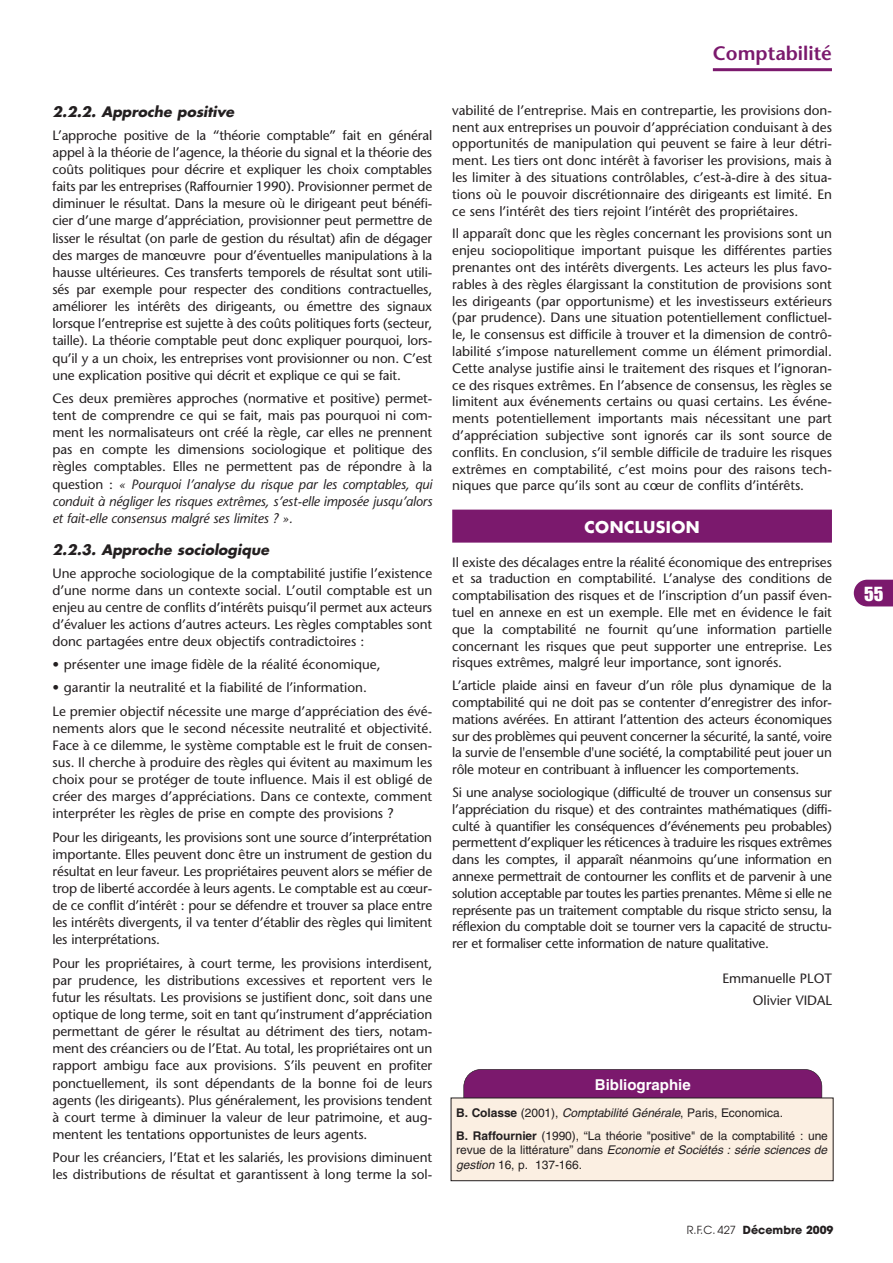
<style>
.page{position:relative;width:893px;height:1263px;background:#fff}
.page>*{position:absolute;margin:0;border:0;box-sizing:border-box;transform-origin:0 0}
.t1{font:600 19.5px "Stone Sans";color:#7b196d}
.t2{font:18px "Impact";color:#fff}
.t3{font:700 15.75px "Futura";letter-spacing:.025em;color:#fff}
.t4{font:700 15px "Helvetica";color:#fff}
.t5{font:italic 700 14.1px "Futura";color:#231f20}
.t6{font:13.5px/17.1px "Stone Sans";color:#231f20;text-align:justify}
.t7{font:12px/22.8px "Helvetica";letter-spacing:-.005em;color:#231f20}
.t8{font:italic 12px/14.2px "Helvetica";color:#231f20}
.t9{font:700 11.1px "Avant Garde";color:#231f20}
.s1{font-style:italic}
.s2{font-weight:700}
.s3{font-style:normal}
.s4{font-weight:400}
</style>
<div class="page">
<svg style="left:854px;top:580px;width:39px;height:26px"></svg>
<div style="left:452px;top:510px;width:380px;height:33px;background:#7b196d"></div>
<hr style="left:713px;top:68px;width:119px;height:3px;background:#7b196d">
<div style="left:464px;top:1069px;width:358px;height:56px;background:#7b196d;border-radius:17px"></div>
<div style="left:463px;top:1069px;width:359px;height:56px;border:1px solid #231f20;border-radius:18px"></div>
<div style="left:451px;top:1098px;width:382px;height:83px;background:#fbefe2"></div>
<div style="left:451px;top:1098px;width:382px;height:83px;border:1px solid #231f20"></div>
<p class="t5" style="left:53px;top:105px;width:186px">2.2.2. Approche positive</p>
<p class="t6" style="left:53px;top:128px;width:381px">L’approche positive de la “théorie comptable” fait en général appel à la théorie de l’agence, la théorie du signal et la théorie des coûts politiques pour décrire et expliquer les choix comptables faits par les entreprises (Raffournier 1990). Provisionner permet de diminuer le résultat. Dans la mesure où le dirigeant peut bénéfi&shy;cier d’une marge d’appréciation, provisionner peut permettre de lisser le résultat (on parle de gestion du résultat) afin de dégager des marges de manœuvre pour d’éventuelles manipulations à la hausse ultérieures. Ces transferts temporels de résultat sont utili&shy;sés par exemple pour respecter des conditions contractuelles, améliorer les intérêts des dirigeants, ou émettre des signaux lorsque l’entreprise est sujette à des coûts politiques forts (secteur, taille). La théorie comptable peut donc expliquer pourquoi, lors&shy;qu’il y a un choix, les entreprises vont provisionner ou non. C’est une explication positive qui décrit et explique ce qui se fait.</p>
<p class="t6" style="left:53px;top:391px;width:381px">Ces deux premières approches (normative et positive) permet&shy;tent de comprendre ce qui se fait, mais pas pourquoi ni com&shy;ment les normalisateurs ont créé la règle, car elles ne prennent pas en compte les dimensions sociologique et politique des règles comptables. Elles ne permettent pas de répondre à la question : <span class="s1">« Pourquoi l’analyse du risque par les comptables, qui conduit à négliger les risques extrêmes, s’est-elle imposée jusqu’alors et fait-elle consensus malgré ses limites ? ».</span></p>
<p class="t5" style="left:53px;top:543px;width:220px">2.2.3. Approche sociologique</p>
<p class="t6" style="left:53px;top:566px;width:381px">Une approche sociologique de la comptabilité justifie l’existence d’une norme dans un contexte social. L’outil comptable est un enjeu au centre de conflits d’intérêts puisqu’il permet aux acteurs d’évaluer les actions d’autres acteurs. Les règles comptables sont donc partagées entre deux objectifs contradictoires :</p>
<p class="t6" style="left:53px;top:657px;width:329px">• présenter une image fidèle de la réalité économique,</p>
<p class="t6" style="left:53px;top:678px;width:381px;line-height:23.1px">• garantir la neutralité et la fiabilité de l’information.<br>Le premier objectif nécessite une marge d’appréciation des évé-</p>
<p class="t6" style="left:53px;top:721px;width:381px">nements alors que le second nécessite neutralité et objectivité.<br>Face à ce dilemme, le système comptable est le fruit de consen&shy;sus. Il cherche à produire des règles qui évitent au maximum les choix pour se protéger de toute influence. Mais il est obligé de créer des marges d’appréciations. Dans ce contexte, comment interpréter les règles de prise en compte des provisions ?</p>
<p class="t6" style="left:53px;top:830px;width:381px">Pour les dirigeants, les provisions sont une source d’interprétation importante. Elles peuvent donc être un instrument de gestion du résultat en leur faveur. Les propriétaires peuvent alors se méfier de trop de liberté accordée à leurs agents. Le comptable est au cœur&shy;de ce conflit d’intérêt : pour se défendre et trouver sa place entre les intérêts divergents, il va tenter d’établir des règles qui limitent les interprétations.</p>
<p class="t6" style="left:53px;top:956px;width:381px">Pour les propriétaires, à court terme, les provisions interdisent, par prudence, les distributions excessives et reportent vers le futur les résultats. Les provisions se justifient donc, soit dans une optique de long terme, soit en tant qu’instrument d’appréciation permettant de gérer le résultat au détriment des tiers, notam&shy;ment des créanciers ou de l’Etat. Au total, les propriétaires ont un rapport ambigu face aux provisions. S’ils peuvent en profiter ponctuellement, ils sont dépendants de la bonne foi de leurs agents (les dirigeants). Plus généralement, les provisions tendent à court terme à diminuer la valeur de leur patrimoine, et aug&shy;mentent les tentations opportunistes de leurs agents.</p>
<p class="t6" style="left:53px;top:1150px;width:381px">Pour les créanciers, l’Etat et les salariés, les provisions diminuent les distributions de résultat et garantissent à long terme la sol-</p>
<h1 class="t1" style="left:713px;top:45px;width:121px">Comptabilité</h1>
<p class="t6" style="left:452px;top:103px;width:381px">vabilité de l’entreprise. Mais en contrepartie, les provisions don&shy;nent aux entreprises un pouvoir d’appréciation conduisant à des opportunités de manipulation qui peuvent se faire à leur détri&shy;ment. Les tiers ont donc intérêt à favoriser les provisions, mais à les limiter à des situations contrôlables, c’est-à-dire à des situa&shy;tions où le pouvoir discrétionnaire des dirigeants est limité. En ce sens l’intérêt des tiers rejoint l’intérêt des propriétaires.</p>
<p class="t6" style="left:452px;top:227px;width:381px">Il apparaît donc que les règles concernant les provisions sont un enjeu sociopolitique important puisque les différentes parties prenantes ont des intérêts divergents. Les acteurs les plus favo&shy;rables à des règles élargissant la constitution de provisions sont les dirigeants (par opportunisme) et les investisseurs extérieurs (par prudence). Dans une situation potentiellement conflictuel&shy;le, le consensus est difficile à trouver et la dimension de contrô&shy;labilité s’impose naturellement comme un élément primordial.<br>Cette analyse justifie ainsi le traitement des risques et l’ignoran&shy;ce des risques extrêmes. En l’absence de consensus, les règles se limitent aux événements certains ou quasi certains. Les événe&shy;ments potentiellement importants mais nécessitant une part d’appréciation subjective sont ignorés car ils sont source de conflits. En conclusion, s’il semble difficile de traduire les risques extrêmes en comptabilité, c’est moins pour des raisons tech&shy;niques que parce qu’ils sont au cœur de conflits d’intérêts.</p>
<p class="t3" style="left:584px;top:520px;width:117px">CONCLUSION</p>
<p class="t6" style="left:452px;top:555px;width:381px">Il existe des décalages entre la réalité économique des entreprises et sa traduction en comptabilité. L’analyse des conditions de comptabilisation des risques et de l’inscription d’un passif éven&shy;tuel en annexe en est un exemple. Elle met en évidence le fait que la comptabilité ne fournit qu’une information partielle concernant les risques que peut supporter une entreprise. Les risques extrêmes, malgré leur importance, sont ignorés.</p>
<p class="t6" style="left:452px;top:678px;width:381px">L’article plaide ainsi en faveur d’un rôle plus dynamique de la comptabilité qui ne doit pas se contenter d’enregistrer des infor&shy;mations avérées. En attirant l’attention des acteurs économiques sur des problèmes qui peuvent concerner la sécurité, la santé, voire la survie de l'ensemble d'une société, la comptabilité peut jouer un rôle moteur en contribuant à influencer les comportements.</p>
<p class="t6" style="left:452px;top:785px;width:381px">Si une analyse sociologique (difficulté de trouver un consensus sur l’appréciation du risque) et des contraintes mathématiques (diffi&shy;culté à quantifier les conséquences d’événements peu probables) permettent d’expliquer les réticences à traduire les risques extrêmes dans les comptes, il apparaît néanmoins qu’une information en annexe permettrait de contourner les conflits et de parvenir à une solution acceptable par toutes les parties prenantes. Même si elle ne représente pas un traitement comptable du risque stricto sensu, la réflexion du comptable doit se tourner vers la capacité de structu&shy;rer et formaliser cette information de nature qualitative.</p>
<p class="t6" style="left:722px;top:968px;width:111px;line-height:22.5px;text-align:right">Emmanuelle PLOT<br>Olivier VIDAL</p>
<p class="t4" style="left:595px;top:1079px;width:97px">Bibliographie</p>
<p class="t7" style="left:456px;top:1103px;width:373px"><span class="s2">B. Colasse</span> (2001), <span class="s1">Comptabilité Générale</span>, Paris, Economica.<br><span class="s2">B. Raffournier</span> (1990), “La théorie "positive" de la comptabilité : une</p>
<p class="t8" style="left:456px;top:1144px;width:375px"><span class="s3">r e v u e d e l a l i t t é r a t u r e ” d a n s</span> Economie et Sociétés : série sciences de gestion<span class="s3">16, p. 137-166.</span></p>
<p class="t9" style="left:687px;top:1226px;width:148px"><span class="s4">R.F.C. 427</span> Décembre 2009</p>
<h2 class="t2" style="left:864px;top:588px;width:21px">55</h2>
</div>
